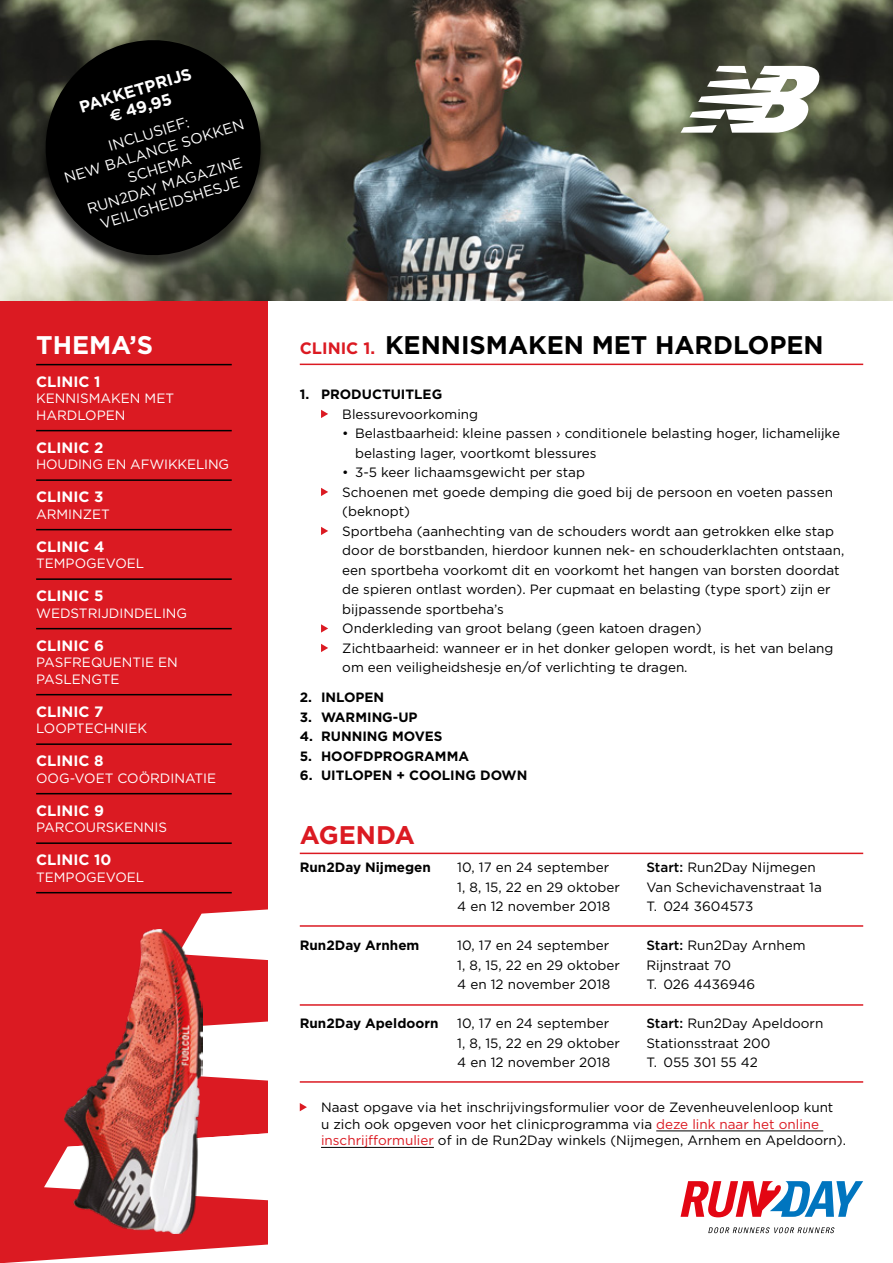
<style>
.page{position:relative;width:893px;height:1263px;background:#fff}
.page>*{position:absolute;margin:0;border:0;box-sizing:border-box;transform-origin:0 0}
.t1{font:700 25.5px "Gotham";color:#000}
.t2{font:700 25.5px "Gotham";color:#fff}
.t3{font:700 25.5px "Gotham";color:#db1a22}
.t4{font:700 16.35px/18px "Gotham";color:#fff;text-align:center}
.t5{font:700 15px "Gotham";color:#fff}
.t6{font:14.7px/18px "Gotham";color:#fff;text-align:center}
.t7{font:13.5px/19.5px "Gotham";color:#000}
.t8{font:13.5px/16.5px "Gotham";color:#fff}
.t9{font:700 13.5px "Gotham";color:#000}
.s1{font-family:"Euro Sans Std"}
.s2{font-size:16.5px;color:#db1a22}
.s3{font-weight:500}
.s4{color:#db1a22}
</style>
<div class="page">
<div style="left:0;top:246px;width:268px;height:1017px;background:#db1a22"></div>
<img style="left:0;top:0;width:893px;height:300px">
<hr style="left:36px;top:364px;width:196px;height:1px;background:#000">
<hr style="left:36px;top:430px;width:196px;height:1px;background:#000">
<hr style="left:36px;top:479px;width:196px;height:2px;background:#000">
<hr style="left:36px;top:529px;width:196px;height:1px;background:#000">
<hr style="left:36px;top:578px;width:196px;height:2px;background:#000">
<hr style="left:36px;top:628px;width:196px;height:1px;background:#000">
<hr style="left:36px;top:694px;width:196px;height:1px;background:#000">
<hr style="left:36px;top:743px;width:196px;height:2px;background:#000">
<hr style="left:36px;top:793px;width:196px;height:1px;background:#000">
<hr style="left:36px;top:842px;width:196px;height:2px;background:#000">
<hr style="left:36px;top:892px;width:196px;height:1px;background:#000">
<svg style="left:321px;top:410px;width:7px;height:8px"></svg>
<svg style="left:321px;top:488px;width:7px;height:8px"></svg>
<svg style="left:321px;top:527px;width:7px;height:8px"></svg>
<svg style="left:321px;top:624px;width:7px;height:9px"></svg>
<svg style="left:321px;top:644px;width:7px;height:8px"></svg>
<hr style="left:300px;top:364px;width:563px;height:1px;background:#db1a22">
<div style="left:38px;top:43px;width:231px;height:231px;background:#000;opacity:.75"></div>
<svg style="left:33px;top:28px;width:240px;height:240px;background:#242520"></svg>
<svg style="left:681px;top:1181px;width:182px;height:36px"></svg>
<svg style="left:708px;top:1227px;width:127px;height:6px"></svg>
<hr style="left:300px;top:925px;width:563px;height:2px;background:#db1a22">
<hr style="left:300px;top:853px;width:563px;height:1px;background:#db1a22">
<hr style="left:300px;top:1004px;width:563px;height:2px;background:#db1a22">
<hr style="left:300px;top:1081px;width:563px;height:2px;background:#db1a22">
<hr style="left:656px;top:1130px;width:167px;height:1px;background:#000">
<hr style="left:321px;top:1147px;width:113px;height:1px;background:#000">
<svg style="left:300px;top:1103px;width:7px;height:8px"></svg>
<svg style="left:681px;top:66px;width:141px;height:67px"></svg>
<svg style="left:171px;top:1021px;width:97px;height:213px"></svg>
<svg style="left:5px;top:1244px;width:263px;height:19px"></svg>
<svg style="left:192px;top:909px;width:76px;height:51px;background:#fae3e4"></svg>
<svg style="left:44px;top:1112px;width:224px;height:94px"></svg>
<img style="left:65px;top:929px;width:138px;height:304px">
<p class="t4" style="left:77px;top:98px;width:118px;rotate:-17deg">PAKKETPRIJS <span class="s1">€</span> 49,95</p>
<p class="t6" style="left:57px;top:152px;width:189px;rotate:-17deg">INCLUSIEF:<br>NEW BALANCE SOKKEN<br>SCHEMA<br>RUN2DAY MAGAZINE<br>VEILIGHEIDSHESJE</p>
<h1 class="t2" style="left:36px;top:330px;width:118px">THEMA’S</h1>
<p class="t5" style="left:36px;top:373px;width:66px">CLINIC 1</p>
<p class="t8" style="left:36px;top:390px;width:140px">KENNISMAKEN MET<br>HARDLOPEN</p>
<p class="t5" style="left:36px;top:439px;width:69px">CLINIC 2</p>
<p class="t8" style="left:36px;top:456px;width:195px">HOUDING EN AFWIKKELING</p>
<p class="t5" style="left:36px;top:488px;width:69px">CLINIC 3</p>
<p class="t8" style="left:36px;top:505px;width:75px">ARMINZET</p>
<p class="t5" style="left:36px;top:538px;width:70px">CLINIC 4</p>
<p class="t8" style="left:36px;top:555px;width:110px">TEMPOGEVOEL</p>
<p class="t5" style="left:36px;top:587px;width:69px">CLINIC 5</p>
<p class="t8" style="left:36px;top:604px;width:153px">WEDSTRIJDINDELING</p>
<p class="t5" style="left:36px;top:637px;width:69px">CLINIC 6</p>
<p class="t8" style="left:36px;top:654px;width:143px">PASFREQUENTIE EN<br>PASLENGTE</p>
<p class="t5" style="left:36px;top:703px;width:69px">CLINIC 7</p>
<p class="t8" style="left:36px;top:720px;width:113px">LOOPTECHNIEK</p>
<p class="t5" style="left:36px;top:752px;width:69px">CLINIC 8</p>
<p class="t8" style="left:36px;top:769px;width:182px">OOG-VOET COÖRDINATIE</p>
<p class="t5" style="left:36px;top:802px;width:69px">CLINIC 9</p>
<p class="t8" style="left:36px;top:819px;width:132px">PARCOURSKENNIS</p>
<p class="t5" style="left:36px;top:851px;width:77px">CLINIC 10</p>
<p class="t8" style="left:36px;top:868px;width:110px">TEMPOGEVOEL</p>
<h1 class="t1" style="left:300px;top:330px;width:525px"><span class="s2">CLINIC 1.</span> KENNISMAKEN MET HARDLOPEN</h1>
<p class="t9" style="left:300px;top:387px;width:144px">1. PRODUCTUITLEG</p>
<p class="t7" style="left:342px;top:404px;width:137px">Blessurevoorkoming</p>
<p class="t7" style="left:355px;top:424px;width:486px;text-indent:-13px">• Belastbaarheid: kleine passen › conditionele belasting hoger, lichamelijke belasting lager, voortkomt blessures</p>
<p class="t7" style="left:342px;top:463px;width:503px">• 3-5 keer lichaamsgewicht per stap<br>Schoenen met goede demping die goed bij de persoon en voeten passen (beknopt)<br>Sportbeha (aanhechting van de schouders wordt aan getrokken elke stap door de borstbanden, hierdoor kunnen nek- en schouderklachten ontstaan, een sportbeha voorkomt dit en voorkomt het hangen van borsten doordat de spieren ontlast worden). Per cupmaat en belasting (type sport) zijn er bijpassende sportbeha’s<br>Onderkleding van groot belang (geen katoen dragen)<br>Zichtbaarheid: wanneer er in het donker gelopen wordt, is het van belang om een veiligheidshesje en/of verlichting te dragen.</p>
<p class="t9" style="left:300px;top:690px;width:86px">2. INLOPEN</p>
<p class="t9" style="left:300px;top:709px;width:119px">3. WARMING-UP</p>
<p class="t9" style="left:300px;top:729px;width:144px">4. RUNNING MOVES</p>
<p class="t9" style="left:300px;top:748px;width:171px">5. HOOFDPROGRAMMA</p>
<p class="t9" style="left:300px;top:768px;width:229px">6. UITLOPEN + COOLING DOWN</p>
<h1 class="t3" style="left:300px;top:820px;width:117px">AGENDA</h1>
<p class="t9" style="left:300px;top:860px;width:133px">Run2Day Nijmegen</p>
<p class="t7" style="left:457px;top:858px;width:164px">10, 17 en 24 september<br>1, 8, 15, 22 en 29 oktober<br>4 en 12 november 2018</p>
<p class="t9" style="left:300px;top:938px;width:121px">Run2Day Arnhem</p>
<p class="t7" style="left:457px;top:936px;width:164px">10, 17 en 24 september<br>1, 8, 15, 22 en 29 oktober<br>4 en 12 november 2018</p>
<p class="t9" style="left:300px;top:1016px;width:140px">Run2Day Apeldoorn</p>
<p class="t7" style="left:457px;top:1014px;width:164px">10, 17 en 24 september<br>1, 8, 15, 22 en 29 oktober<br>4 en 12 november 2018</p>
<p class="t7" style="left:646px;top:858px;width:177px"><span class="s3">Start:</span> Run2Day Nijmegen<br>Van Schevichavenstraat 1a<br>T. 024 3604573</p>
<p class="t7" style="left:646px;top:936px;width:161px"><span class="s3">Start:</span> Run2Day Arnhem<br>Rijnstraat 70<br>T. 026 4436946</p>
<p class="t7" style="left:646px;top:1013px;width:178px"><span class="s3">Start:</span> Run2Day Apeldoorn<br>Stationsstraat 200<br>T. 055 301 55 42</p>
<p class="t7" style="left:321px;top:1099px;width:526px;line-height:16.5px">Naast opgave via het inschrijvingsformulier voor de Zevenheuvelenloop kunt<br>u zich ook opgeven voor het clinicprogramma via <span class="s4">deze link naar het online inschrijfformulier</span> of in de Run2Day winkels (Nijmegen, Arnhem en Apeldoorn).</p>
</div>
